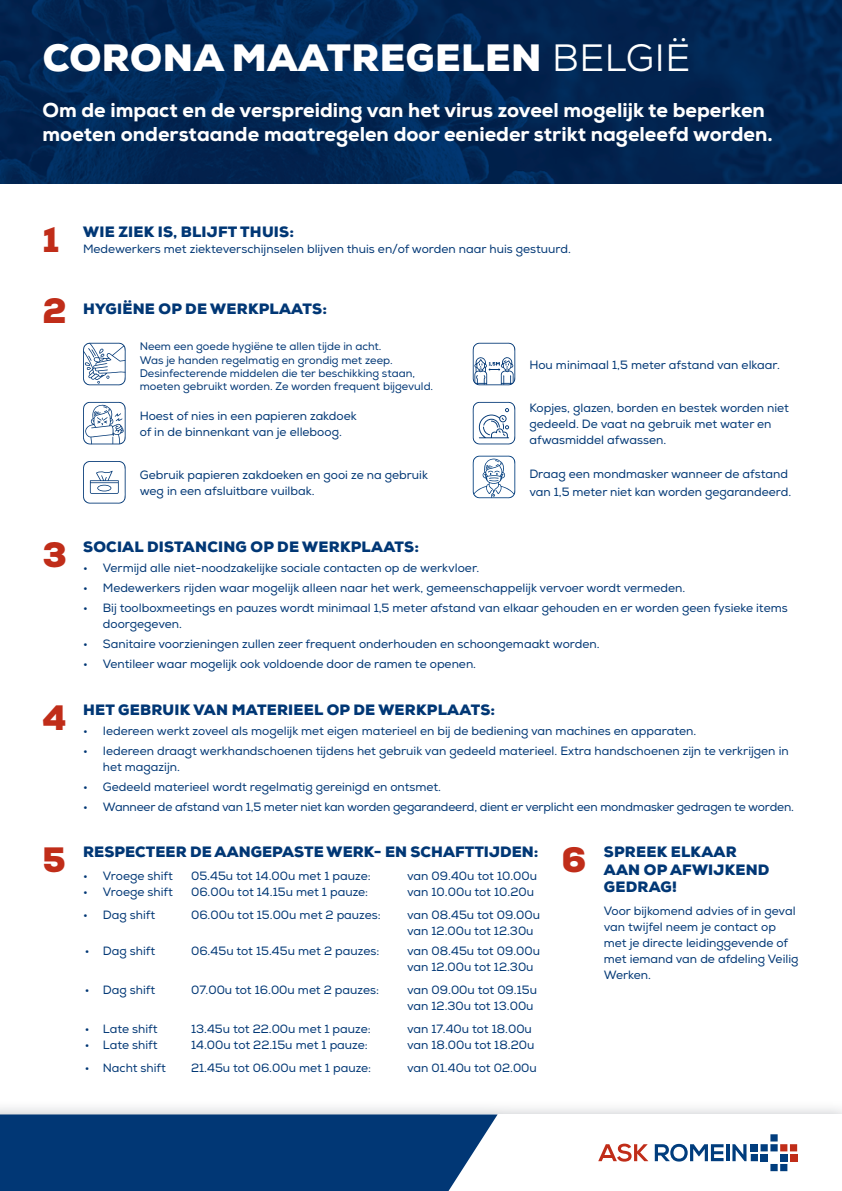
<style>
.page{position:relative;width:842px;height:1191px;background:#fff}
.page>*{position:absolute;margin:0;border:0;box-sizing:border-box;transform-origin:0 0}
.t1{font:900 38px "Nexa";letter-spacing:.015em;color:#fff}
.t2{font:900 35.2px "Nexa";color:#c02d19}
.t3{font:800 20px/24px "Nexa";color:#fff}
.t4{font:900 15px/17.6px "Nexa";letter-spacing:.015em;color:#013775}
.t5{font:12px/16px "Nexa";color:#013775}
.t6{font:11px/13.2px "Nexa";color:#013775}
.s1{font-weight:400}
</style>
<div class="page">
<img style="left:0;top:0;width:842px;height:183px">
<svg style="left:598px;top:1143px;width:50px;height:18px"></svg>
<svg style="left:655px;top:1143px;width:68px;height:18px"></svg>
<hr style="left:726px;top:1144px;width:3px;height:17px;background:#013d7d">
<svg style="left:732px;top:1144px;width:14px;height:17px"></svg>
<div style="left:751px;top:1144px;width:7px;height:7px;background:#013d7d"></div>
<div style="left:760px;top:1144px;width:8px;height:7px;background:#013d7d"></div>
<div style="left:751px;top:1154px;width:7px;height:7px;background:#013d7d"></div>
<div style="left:760px;top:1154px;width:8px;height:7px;background:#013d7d"></div>
<div style="left:770px;top:1164px;width:8px;height:7px;background:#013d7d"></div>
<div style="left:780px;top:1164px;width:7px;height:7px;background:#013d7d"></div>
<div style="left:770px;top:1144px;width:8px;height:7px;background:#013d7d"></div>
<div style="left:780px;top:1144px;width:7px;height:7px;background:#c02d19"></div>
<div style="left:780px;top:1154px;width:7px;height:7px;background:#013d7d"></div>
<div style="left:790px;top:1154px;width:7px;height:7px;background:#c02d19"></div>
<div style="left:790px;top:1144px;width:7px;height:7px;background:#c02d19"></div>
<div style="left:770px;top:1134px;width:8px;height:7px;background:#013d7d"></div>
<div style="left:0;top:1114px;width:498px;height:77px;background:#013775"></div>
<svg style="left:83px;top:343px;width:43px;height:42px"></svg>
<svg style="left:83px;top:402px;width:43px;height:42px"></svg>
<svg style="left:83px;top:461px;width:43px;height:42px"></svg>
<svg style="left:472px;top:402px;width:43px;height:42px"></svg>
<svg style="left:472px;top:343px;width:43px;height:42px"></svg>
<svg style="left:472px;top:455px;width:43px;height:43px"></svg>
<h1 class="t1" style="left:43px;top:33px;width:649px">CORONA MAATREGELEN <span class="s1">BELGIË</span></h1>
<h3 class="t3" style="left:43px;top:98px;width:732px">Om de impact en de verspreiding van het virus zoveel mogelijk te beperken moeten onderstaande maatregelen door eenieder strikt nageleefd worden.</h3>
<h2 class="t2" style="left:43px;top:217px;width:18px">1</h2>
<p class="t4" style="left:83px;top:223px;width:212px">WIE ZIEK IS, BLIJFT THUIS:</p>
<p class="t5" style="left:83px;top:241px;width:489px">Medewerkers met ziekteverschijnselen blijven thuis en/of worden naar huis gestuurd.</p>
<h2 class="t2" style="left:43px;top:288px;width:26px">2</h2>
<p class="t4" style="left:83px;top:300px;width:245px">HYGIËNE OP DE WERKPLAATS:</p>
<p class="t6" style="left:140px;top:340px;width:295px">Neem een goede hygiëne te allen tijde in acht.<br>Was je handen regelmatig en grondig met zeep.<br>Desinfecterende middelen die ter beschikking staan, moeten gebruikt worden. Ze worden frequent bijgevuld.</p>
<p class="t5" style="left:140px;top:408px;width:218px">Hoest of nies in een papieren zakdoek of in de binnenkant van je elleboog.</p>
<p class="t5" style="left:140px;top:467px;width:290px">Gebruik papieren zakdoeken en gooi ze na gebruik weg in een afsluitbare vuilbak.</p>
<p class="t5" style="left:529px;top:357px;width:252px">Hou minimaal 1,5 meter afstand van elkaar.</p>
<p class="t5" style="left:529px;top:400px;width:261px">Kopjes, glazen, borden en bestek worden niet gedeeld. De vaat na gebruik met water en afwasmiddel afwassen.</p>
<p class="t5" style="left:529px;top:465px;width:263px;line-height:17.6px">Draag een mondmasker wanneer de afstand van 1,5 meter niet kan worden gegarandeerd.</p>
<h2 class="t2" style="left:43px;top:532px;width:26px">3</h2>
<h2 class="t2" style="left:43px;top:695px;width:26px">4</h2>
<p class="t4" style="left:83px;top:538px;width:337px">SOCIAL DISTANCING OP DE WERKPLAATS:</p>
<p class="t5" style="left:83px;top:560px;width:398px">• Vermijd alle niet-noodzakelijke sociale contacten op de werkvloer.</p>
<p class="t5" style="left:83px;top:580px;width:604px">• Medewerkers rijden waar mogelijk alleen naar het werk, gemeenschappelijk vervoer wordt vermeden.</p>
<p class="t5" style="left:103px;top:600px;width:686px;text-indent:-20px">• Bij toolboxmeetings en pauzes wordt minimaal 1,5 meter afstand van elkaar gehouden en er worden geen fysieke items doorgegeven.</p>
<p class="t5" style="left:83px;top:636px;width:518px">• Sanitaire voorzieningen zullen zeer frequent onderhouden en schoongemaakt worden.</p>
<p class="t5" style="left:83px;top:656px;width:395px">• Ventileer waar mogelijk ook voldoende door de ramen te openen.</p>
<p class="t4" style="left:83px;top:700px;width:414px">HET GEBRUIK VAN MATERIEEL OP DE WERKPLAATS:</p>
<p class="t5" style="left:83px;top:722px;width:615px">• Iedereen werkt zoveel als mogelijk met eigen materieel en bij de bediening van machines en apparaten.</p>
<p class="t5" style="left:103px;top:742px;width:687px;text-indent:-20px">• Iedereen draagt werkhandschoenen tijdens het gebruik van gedeeld materieel. Extra handschoenen zijn te verkrijgen in het magazijn.</p>
<p class="t5" style="left:83px;top:778px;width:360px">• Gedeeld materieel wordt regelmatig gereinigd en ontsmet.</p>
<p class="t5" style="left:83px;top:798px;width:712px">• Wanneer de afstand van 1,5 meter niet kan worden gegarandeerd, dient er verplicht een mondmasker gedragen te worden.</p>
<p class="t4" style="left:83px;top:843px;width:457px">RESPECTEER DE AANGEPASTE WERK- EN SCHAFTTIJDEN:</p>
<p class="t5" style="left:83px;top:868px;width:91px">• Vroege shift</p>
<p class="t5" style="left:191px;top:868px;width:181px">05.45u tot 14.00u met 1 pauze:</p>
<p class="t5" style="left:407px;top:868px;width:131px">van 09.40u tot 10.00u</p>
<p class="t5" style="left:83px;top:884px;width:91px">• Vroege shift</p>
<p class="t5" style="left:191px;top:884px;width:179px">06.00u tot 14.15u met 1 pauze:</p>
<p class="t5" style="left:407px;top:884px;width:128px">van 10.00u tot 10.20u</p>
<p class="t5" style="left:83px;top:907px;width:74px">• Dag shift</p>
<p class="t5" style="left:191px;top:907px;width:191px">06.00u tot 15.00u met 2 pauzes:</p>
<p class="t5" style="left:407px;top:907px;width:134px">van 08.45u tot 09.00u van 12.00u tot 12.30u</p>
<p class="t5" style="left:85px;top:943px;width:72px">• Dag shift</p>
<p class="t5" style="left:191px;top:943px;width:190px">06.45u tot 15.45u met 2 pauzes:</p>
<p class="t5" style="left:407px;top:943px;width:134px">van 08.45u tot 09.00u van 12.00u tot 12.30u</p>
<p class="t5" style="left:85px;top:982px;width:72px">• Dag shift</p>
<p class="t5" style="left:191px;top:982px;width:189px">07.00u tot 16.00u met 2 pauzes:</p>
<p class="t5" style="left:407px;top:982px;width:131px">van 09.00u tot 09.15u van 12.30u tot 13.00u</p>
<p class="t5" style="left:85px;top:1021px;width:74px">• Late shift</p>
<p class="t5" style="left:191px;top:1021px;width:181px">13.45u tot 22.00u met 1 pauze:</p>
<p class="t5" style="left:407px;top:1021px;width:126px">van 17.40u tot 18.00u</p>
<p class="t5" style="left:85px;top:1037px;width:74px">• Late shift</p>
<p class="t5" style="left:191px;top:1037px;width:178px">14.00u tot 22.15u met 1 pauze:</p>
<p class="t5" style="left:407px;top:1037px;width:129px">van 18.00u tot 18.20u</p>
<p class="t5" style="left:85px;top:1060px;width:83px">• Nacht shift</p>
<p class="t5" style="left:191px;top:1060px;width:182px">21.45u tot 06.00u met 1 pauze:</p>
<p class="t5" style="left:407px;top:1060px;width:131px">van 01.40u tot 02.00u</p>
<h2 class="t2" style="left:43px;top:837px;width:25px">5</h2>
<p class="t4" style="left:604px;top:843px;width:167px">SPREEK ELKAAR<br>AAN OP AFWIJKEND<br>GEDRAG!</p>
<p class="t5" style="left:604px;top:903px;width:196px">Voor bijkomend advies of in geval van twijfel neem je contact op met je directe leidinggevende of met iemand van de afdeling Veilig<br>Werken.</p>
<h2 class="t2" style="left:561px;top:837px;width:26px">6</h2>
</div>
